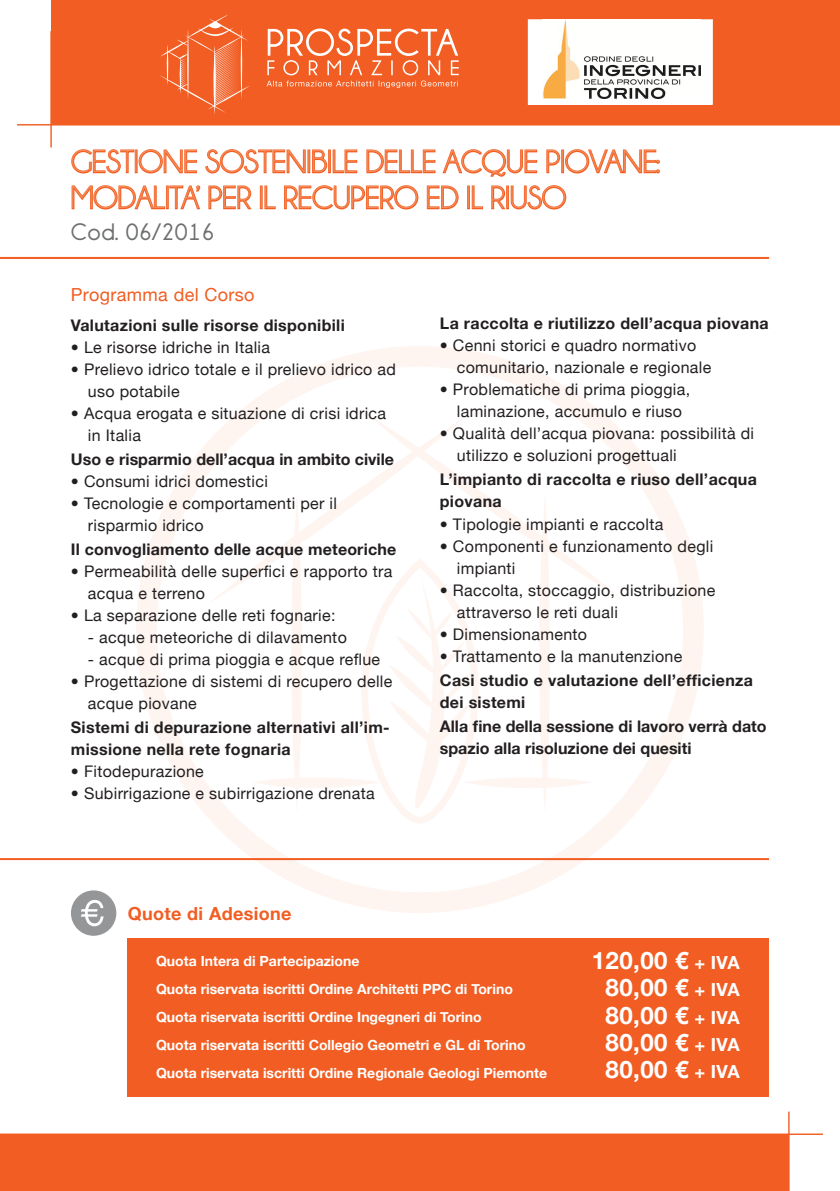
<style>
.page{position:relative;width:840px;height:1191px;background:#fff}
.page>*{position:absolute;margin:0;border:0;box-sizing:border-box;transform-origin:0 0}
.t1{font:32px/36px "Champagne&Limousines";letter-spacing:-.01em;color:#f68c59}
.t2{font:700 24px/27.2px "Helvetica Neue";letter-spacing:.02em;color:#fff;text-align:justify}
.t3{font:700 24px "Champagne&Limousines";letter-spacing:.02em;color:#6d6f71}
.t4{font:18px "Helvetica Neue";letter-spacing:.02em;color:#f15d22}
.t5{font:700 18px "Helvetica Neue";letter-spacing:.02em;color:#f15d22}
.t6{font:16px/22px "Helvetica Neue";letter-spacing:.02em;color:#231f20}
.t7{font:700 16px/22px "Helvetica Neue";letter-spacing:.02em;color:#231f20}
.t8{font:700 16px/22px "Helvetica Neue";color:#231f20}
.t9{font:700 14px/28px "Helvetica Neue";color:#fff}
.s1{font-size:18px}
.s2{color:#f15d22}
</style>
<div class="page">
<hr style="left:17px;top:124px;width:822px;height:1px;background:#f15d22">
<hr style="left:50px;top:31px;width:2px;height:116px;background:#f15d22">
<div style="left:51px;top:0;width:788px;height:125px;background:#f15d22"></div>
<hr style="left:0;top:1133px;width:822px;height:2px;background:#f15d22">
<hr style="left:787px;top:1111px;width:2px;height:80px;background:#f15d22">
<div style="left:0;top:1134px;width:788px;height:57px;background:#f15d22"></div>
<div style="left:136px;top:346px;width:567px;height:567px;border:21px solid #f15d22;border-radius:50%"></div>
<svg style="left:380px;top:604px;width:54px;height:219px"></svg>
<svg style="left:207px;top:416px;width:182px;height:188px"></svg>
<svg style="left:364px;top:412px;width:259px;height:188px"></svg>
<svg style="left:252px;top:493px;width:128px;height:311px"></svg>
<svg style="left:389px;top:493px;width:202px;height:324px"></svg>
<svg style="left:159px;top:15px;width:91px;height:99px"></svg>
<svg style="left:267px;top:29px;width:191px;height:46px"></svg>
<svg style="left:266px;top:81px;width:190px;height:7px"></svg>
<div style="left:528px;top:20px;width:183px;height:84px;background:#fff"></div>
<img style="left:543px;top:21px;width:157px;height:77px">
<div style="left:527px;top:19px;width:185px;height:86px;border:1px solid #fff"></div>
<svg style="left:71px;top:149px;width:589px;height:61px"></svg>
<hr style="left:0;top:257px;width:768px;height:2px;background:#f15d22">
<div style="left:71px;top:890px;width:45px;height:45px;background:#949698;border-radius:50%"></div>
<svg style="left:81px;top:900px;width:22px;height:26px"></svg>
<hr style="left:0;top:858px;width:768px;height:2px;background:#f15d22">
<div style="left:128px;top:938px;width:640px;height:158px;background:#f15d22"></div>
<h1 class="t1" style="left:71px;top:144px;width:590px">GESTIONE SOSTENIBILE DELLE ACQUE PIOVANE:<br>MODALITA’ PER IL RECUPERO ED IL RIUSO</h1>
<h2 class="t3" style="left:71px;top:219px;width:145px">Cod. 06/2016</h2>
<p class="t4" style="left:71px;top:283px;width:185px">Programma del Corso</p>
<p class="t7" style="left:71px;top:314px;width:275px">Valutazioni sulle risorse disponibili</p>
<p class="t6" style="left:71px;top:336px;width:200px">• Le risorse idriche in Italia</p>
<p class="t6" style="left:88px;top:358px;width:309px;text-indent:-17px">• Prelievo idrico totale e il prelievo idrico ad uso potabile</p>
<p class="t6" style="left:88px;top:402px;width:299px;text-indent:-17px">• Acqua erogata e situazione di crisi idrica in Italia</p>
<p class="t8" style="left:71px;top:448px;width:324px">Uso e risparmio dell’acqua in ambito civile</p>
<p class="t6" style="left:71px;top:470px;width:198px">• Consumi idrici domestici</p>
<p class="t6" style="left:88px;top:492px;width:250px;text-indent:-17px">• Tecnologie e comportamenti per il risparmio idrico</p>
<p class="t7" style="left:71px;top:538px;width:326px">Il convogliamento delle acque meteoriche</p>
<p class="t6" style="left:88px;top:560px;width:306px;text-indent:-17px">• Permeabilità delle superfici e rapporto tra acqua e terreno</p>
<p class="t6" style="left:71px;top:604px;width:266px">• La separazione delle reti fognarie:</p>
<p class="t6" style="left:88px;top:626px;width:260px">- acque meteoriche di dilavamento</p>
<p class="t6" style="left:88px;top:648px;width:293px">- acque di prima pioggia e acque reflue</p>
<p class="t6" style="left:88px;top:670px;width:306px;text-indent:-17px">• Progettazione di sistemi di recupero delle acque piovane</p>
<p class="t7" style="left:71px;top:716px;width:320px">Sistemi di depurazione alternativi all’im&shy;missione nella rete fognaria</p>
<p class="t6" style="left:71px;top:760px;width:134px">• Fitodepurazione</p>
<p class="t6" style="left:71px;top:782px;width:305px">• Subirrigazione e subirrigazione drenata</p>
<p class="t7" style="left:439px;top:312px;width:330px">La raccolta e riutilizzo dell’acqua piovana</p>
<p class="t6" style="left:456px;top:334px;width:256px;text-indent:-17px">• Cenni storici e quadro normativo comunitario, nazionale e regionale</p>
<p class="t6" style="left:439px;top:378px;width:252px;text-align:center">• Problematiche di prima pioggia, laminazione, accumulo e riuso</p>
<p class="t6" style="left:456px;top:422px;width:298px;text-indent:-17px">• Qualità dell’acqua piovana: possibilità di utilizzo e soluzioni progettuali</p>
<p class="t7" style="left:439px;top:468px;width:318px">L’impianto di raccolta e riuso dell’acqua piovana</p>
<p class="t6" style="left:439px;top:512px;width:225px">• Tipologie impianti e raccolta</p>
<p class="t6" style="left:456px;top:534px;width:258px;text-indent:-17px">• Componenti e funzionamento degli impianti</p>
<p class="t6" style="left:456px;top:578px;width:260px;text-indent:-17px">• Raccolta, stoccaggio, distribuzione attraverso le reti duali</p>
<p class="t6" style="left:439px;top:622px;width:149px">• Dimensionamento</p>
<p class="t6" style="left:439px;top:644px;width:244px">• Trattamento e la manutenzione</p>
<p class="t7" style="left:439px;top:668px;width:314px">Casi studio e valutazione dell’efficienza dei sistemi</p>
<p class="t8" style="left:439px;top:714px;width:328px">Alla fine della sessione di lavoro verrà dato spazio alla risoluzione dei quesiti</p>
<p class="t5" style="left:128px;top:903px;width:165px">Quote di Adesione</p>
<p class="t9" style="left:156px;top:947px;width:392px">Quota Intera di Partecipazione<br>Quota riservata iscritti Ordine Architetti PPC di Torino Quota riservata iscritti Ordine Ingegneri di Torino<br>Quota riservata iscritti Collegio Geometri e GL di Torino Quota riservata iscritti Ordine Regionale Geologi Piemonte</p>
<h2 class="t2" style="left:591px;top:946px;width:150px">120,00 € <span class="s1">+ IVA </span><span class="s2">1</span>80,00 € <span class="s1">+ IVA </span><span class="s2">1</span>80,00 € <span class="s1">+ IVA </span><span class="s2">1</span>80,00 € <span class="s1">+ IVA </span><span class="s2">1</span>80,00 € <span class="s1">+ IVA</span></h2>
</div>
